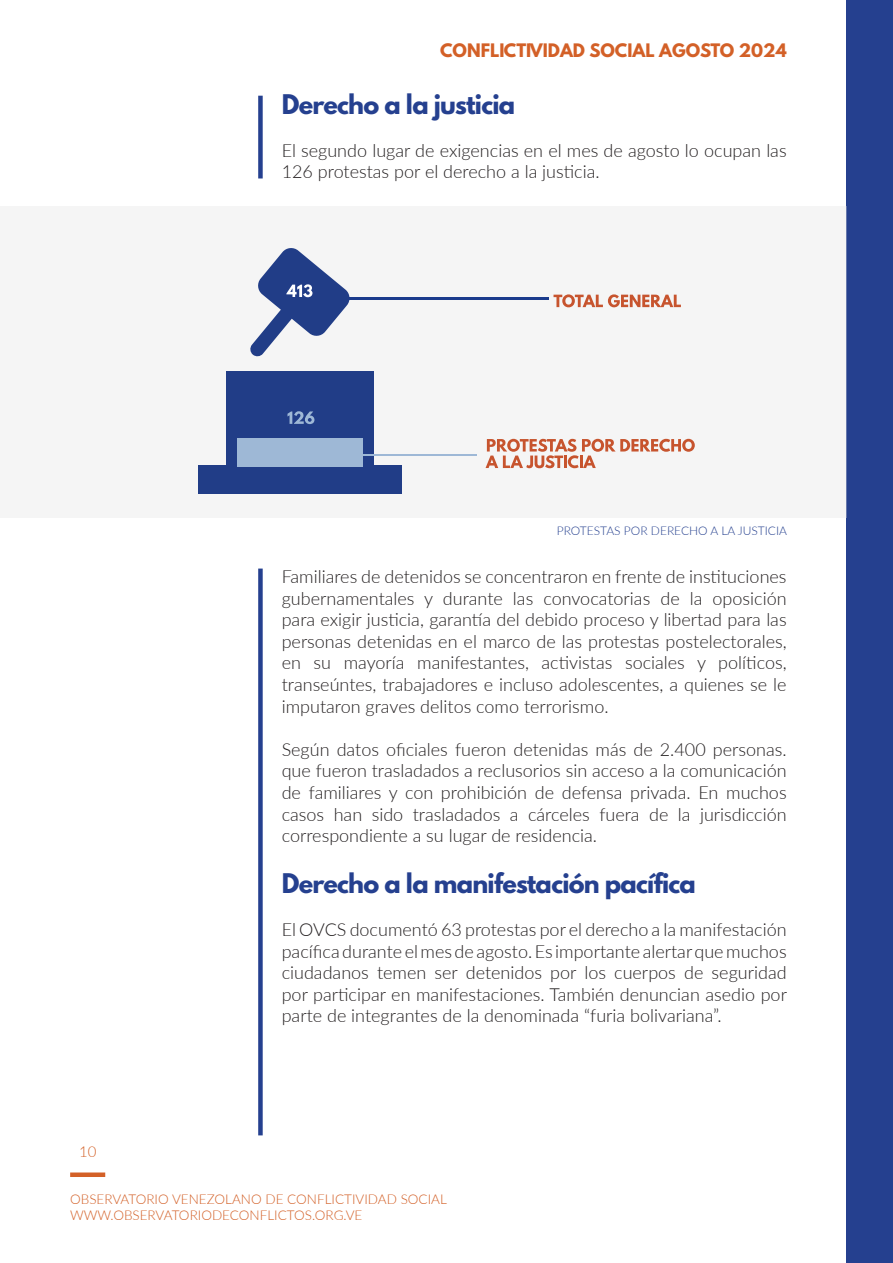
<style>
.page{position:relative;width:893px;height:1263px;background:#fff}
.page>*{position:absolute;margin:0;border:0;box-sizing:border-box;transform-origin:0 0}
.t1{font:700 24px "League Spartan";letter-spacing:-.03em;color:#25408f}
.t2{font:300 18px/21.6px "Lato";color:#231f20;text-align:justify}
.t3{font:700 16.5px "League Spartan";color:#d36027}
.t4{font:300 15px "Lato";color:#d36027}
.t5{font:300 13.5px/16.2px "Lato";color:#d36027}
.t6{font:300 12px "Lato";color:#25408f}
</style>
<div class="page">
<div style="left:846px;top:0;width:47px;height:1263px;background:#25408f"></div>
<div style="left:70px;top:1172px;width:35px;height:5px;background:#d36027"></div>
<div style="left:258px;top:96px;width:5px;height:82px;background:#25408f"></div>
<div style="left:258px;top:568px;width:5px;height:567px;background:#25408f"></div>
<div style="left:0;top:206px;width:846px;height:311px;background:#f5f5f5"></div>
<svg style="left:553px;top:294px;width:128px;height:13px"></svg>
<hr style="left:346px;top:298px;width:202px;height:2px;background:#1a3b8c">
<div style="left:226px;top:371px;width:148px;height:99px;background:#213d87"></div>
<div style="left:198px;top:465px;width:204px;height:29px;background:#213d87"></div>
<svg style="left:287px;top:411px;width:27px;height:13px"></svg>
<svg style="left:250px;top:248px;width:101px;height:109px"></svg>
<div style="left:237px;top:438px;width:126px;height:29px;background:#9eb8d6"></div>
<hr style="left:363px;top:454px;width:114px;height:2px;background:#9eb8d6">
<svg style="left:486px;top:439px;width:209px;height:29px"></svg>
<p class="t3" style="left:440px;top:37px;width:348px">CONFLICTIVIDAD SOCIAL AGOSTO 2024</p>
<p class="t1" style="left:282px;top:85px;width:235px">Derecho a la justicia</p>
<p class="t2" style="left:282px;top:139px;width:506px">El segundo lugar de exigencias en el mes de agosto lo ocupan las<br>126 protestas por el derecho a la justicia.</p>
<p class="t6" style="left:557px;top:522px;width:232px">PROTESTAS POR DERECHO A LA JUSTICIA</p>
<p class="t4" style="left:79px;top:1141px;width:19px">10</p>
<p class="t2" style="left:282px;top:565px;width:506px">Familiares de detenidos se concentraron en frente de instituciones gubernamentales y durante las convocatorias de la oposición para exigir justicia, garantía del debido proceso y libertad para las personas detenidas en el marco de las protestas postelectorales, en su mayoría manifestantes, activistas sociales y políticos, transeúntes, trabajadores e incluso adolescentes, a quienes se le imputaron graves delitos como terrorismo.</p>
<p class="t2" style="left:282px;top:738px;width:506px">Según datos oficiales fueron detenidas más de 2.400 personas. que fueron trasladados a reclusorios sin acceso a la comunicación de familiares y con prohibición de defensa privada. En muchos casos han sido trasladados a cárceles fuera de la jurisdicción correspondiente a su lugar de residencia.</p>
<p class="t1" style="left:282px;top:864px;width:416px">Derecho a la manifestación pacífica</p>
<p class="t2" style="left:282px;top:918px;width:507px">El OVCS documentó 63 protestas por el derecho a la manifestación pacífica durante el mes de agosto. Es importante alertar que muchos ciudadanos temen ser detenidos por los cuerpos de seguridad por participar en manifestaciones. También denuncian asedio por parte de integrantes de la denominada “furia bolivariana”.</p>
<p class="t5" style="left:70px;top:1190px;width:378px">OBSERVATORIO VENEZOLANO DE CONFLICTIVIDAD SOCIAL<br>WWW.OBSERVATORIODECONFLICTOS.ORG.VE</p>
</div>
